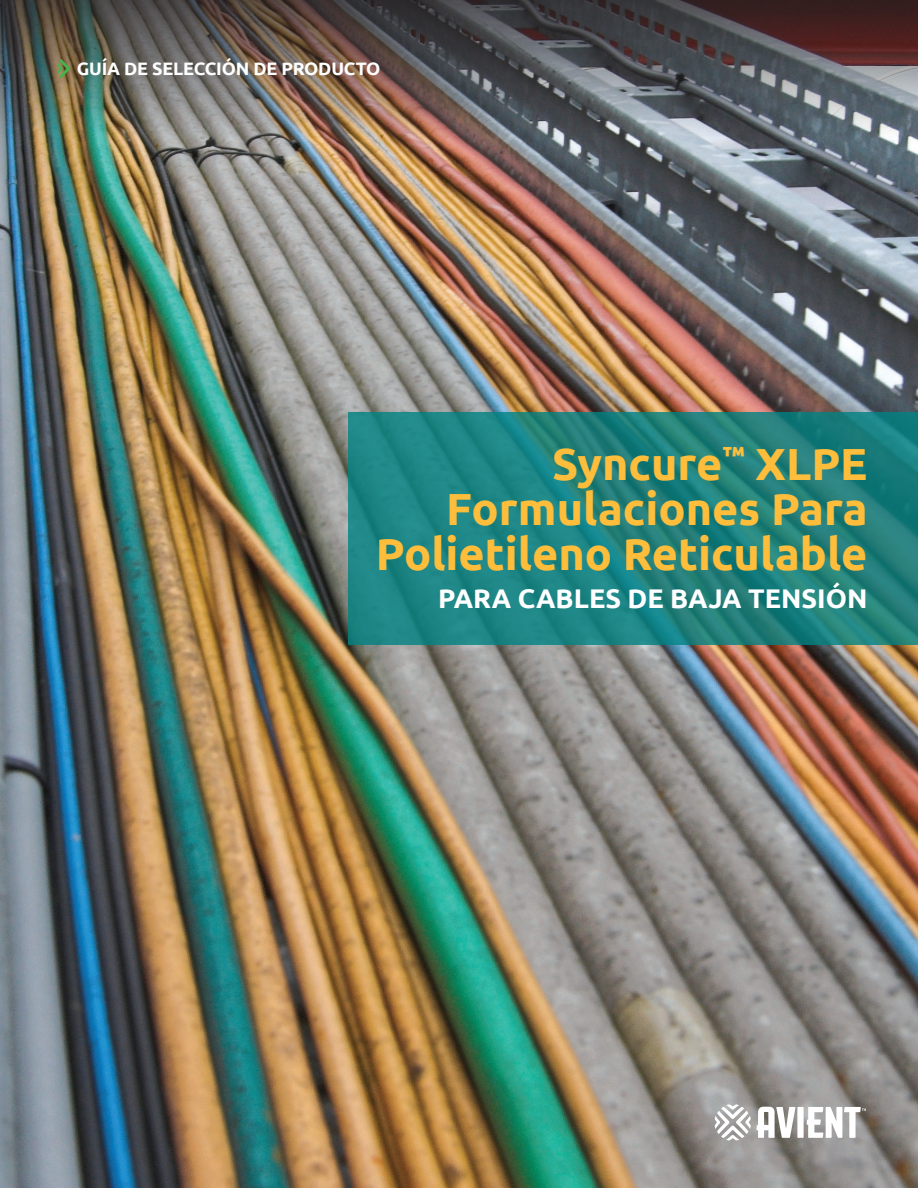
<style>
.page{position:relative;width:918px;height:1188px;background:#fff}
.page>*{position:absolute;margin:0;border:0;box-sizing:border-box;transform-origin:0 0}
.t1{font:700 45px/45px "Ubuntu";color:#febd3b;text-align:right}
.t2{font:700 27px "Ubuntu";color:#fff}
.t3{font:700 18px "Ubuntu";letter-spacing:-.01em;color:#fff}
</style>
<div class="page">
<img style="left:0;top:136px;width:918px;height:1052px">
<img style="left:0;top:0;width:918px;height:136px">
<svg style="left:348px;top:413px;width:570px;height:232px;background:#1e817f"></svg>
<svg style="left:715px;top:1104px;width:151px;height:36px"></svg>
<svg style="left:58px;top:59px;width:12px;height:19px"></svg>
<p class="t3" style="left:77px;top:58px;width:305px">GUÍA DE SELECCIÓN DE PRODUCTO</p>
<p class="t1" style="left:376px;top:441px;width:493px">Syncure<sup>™</sup> XLPE<br>Formulaciones Para<br>Polietileno Reticulable</p>
<p class="t2" style="left:438px;top:582px;width:431px">PARA CABLES DE BAJA TENSIÓN</p>
</div>
